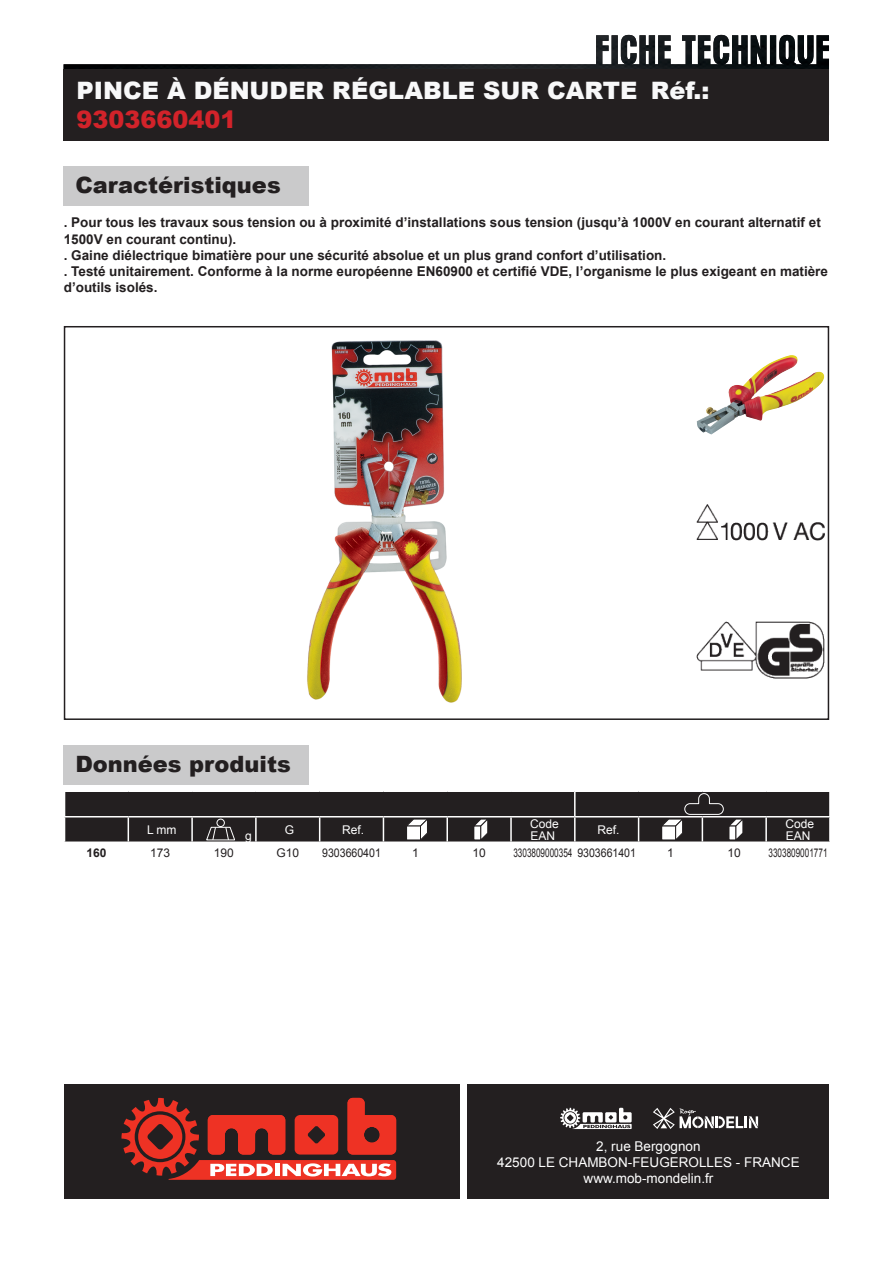
<style>
.page{position:relative;width:893px;height:1263px;background:#fff}
.page>*{position:absolute;margin:0;border:0;box-sizing:border-box;transform-origin:0 0}
.t1{font:900 24px "Arial";color:#f8f8f9}
.t2{font:900 24px "Arial";color:#d2232a}
.t3{font:900 22.5px "Arial";color:#231f20}
.t4{font:700 13.5px/16.2px "Arial";color:#231f20}
.t5{font:13.5px/16.4px "Arial";color:#fff;text-align:center}
.t6{font:12px "Arial";color:#231f20;scale:.68 1}
.t7{font:12px/12px "Arial";color:#fff}
.t8{font:12px "Arial";color:#231f20}
.t9{font:12px "Arial";color:#231f20;scale:.88 1}
.t10{font:700 12px "Arial";color:#231f20}
</style>
<div class="page">
<img style="left:64px;top:35px;width:765px;height:34px">
<div style="left:64px;top:1084px;width:395px;height:115px;background:#231f20"></div>
<div style="left:468px;top:1084px;width:361px;height:115px;background:#231f20"></div>
<svg style="left:560px;top:1108px;width:72px;height:21px"></svg>
<svg style="left:653px;top:1108px;width:105px;height:21px"></svg>
<div style="left:64px;top:69px;width:765px;height:72px;background:#231f20"></div>
<div style="left:64px;top:166px;width:245px;height:40px;background:#cacacb"></div>
<div style="left:64px;top:326px;width:765px;height:394px;border:2px solid #231f20"></div>
<div style="left:64px;top:745px;width:245px;height:39px;background:#cacacb"></div>
<svg style="left:64px;top:791px;width:766px;height:51px;background:#393536"></svg>
<img style="left:307px;top:340px;width:155px;height:363px">
<img style="left:697px;top:355px;width:127px;height:79px">
<img style="left:697px;top:505px;width:127px;height:35px">
<img style="left:697px;top:621px;width:127px;height:57px">
<svg style="left:121px;top:1098px;width:275px;height:82px"></svg>
<h1 class="t1" style="left:76px;top:73px;width:635px">PINCE À DÉNUDER RÉGLABLE SUR CARTE Réf.:</h1>
<h1 class="t2" style="left:76px;top:102px;width:162px">9303660401</h1>
<h2 class="t3" style="left:75px;top:168px;width:207px">Caractéristiques</h2>
<p class="t4" style="left:64px;top:215px;width:766px">. Pour tous les travaux sous tension ou à proximité d’installations sous tension (jusqu’à 1000V en courant alternatif et 1500V en courant continu).<br>. Gaine diélectrique bimatière pour une sécurité absolue et un plus grand confort d’utilisation.<br>. Testé unitairement. Conforme à la norme européenne EN60900 et certifié VDE, l’organisme le plus exigeant en matière d’outils isolés.</p>
<h2 class="t3" style="left:75px;top:747px;width:217px">Données produits</h2>
<p class="t7" style="left:147px;top:824px;width:31px">L mm</p>
<p class="t7" style="left:245px;top:830px;width:8px">g</p>
<p class="t7" style="left:285px;top:824px;width:11px">G</p>
<p class="t7" style="left:342px;top:824px;width:24px">Ref.</p>
<p class="t7" style="left:530px;top:818px;width:30px">Code<br>EAN</p>
<p class="t7" style="left:597px;top:824px;width:24px">Ref.</p>
<p class="t7" style="left:785px;top:818px;width:30px">Code<br>EAN</p>
<p class="t10" style="left:86px;top:845px;width:22px">160</p>
<p class="t8" style="left:150px;top:845px;width:22px">173</p>
<p class="t8" style="left:214px;top:845px;width:22px">190</p>
<p class="t8" style="left:276px;top:845px;width:24px">G10</p>
<p class="t9" style="left:322px;top:845px;width:68px">9303660401</p>
<p class="t8" style="left:412px;top:845px;width:8px">1</p>
<p class="t8" style="left:472px;top:845px;width:15px">10</p>
<p class="t6" style="left:513px;top:845px;width:182px">3303809000354 9303661401</p>
<p class="t8" style="left:667px;top:845px;width:8px">1</p>
<p class="t8" style="left:728px;top:845px;width:15px">10</p>
<p class="t6" style="left:768px;top:845px;width:88px">3303809001771</p>
<p class="t5" style="left:497px;top:1138px;width:304px">2, rue Bergognon<br>42500 LE CHAMBON-FEUGEROLLES - FRANCE www.mob-mondelin.fr</p>
</div>
